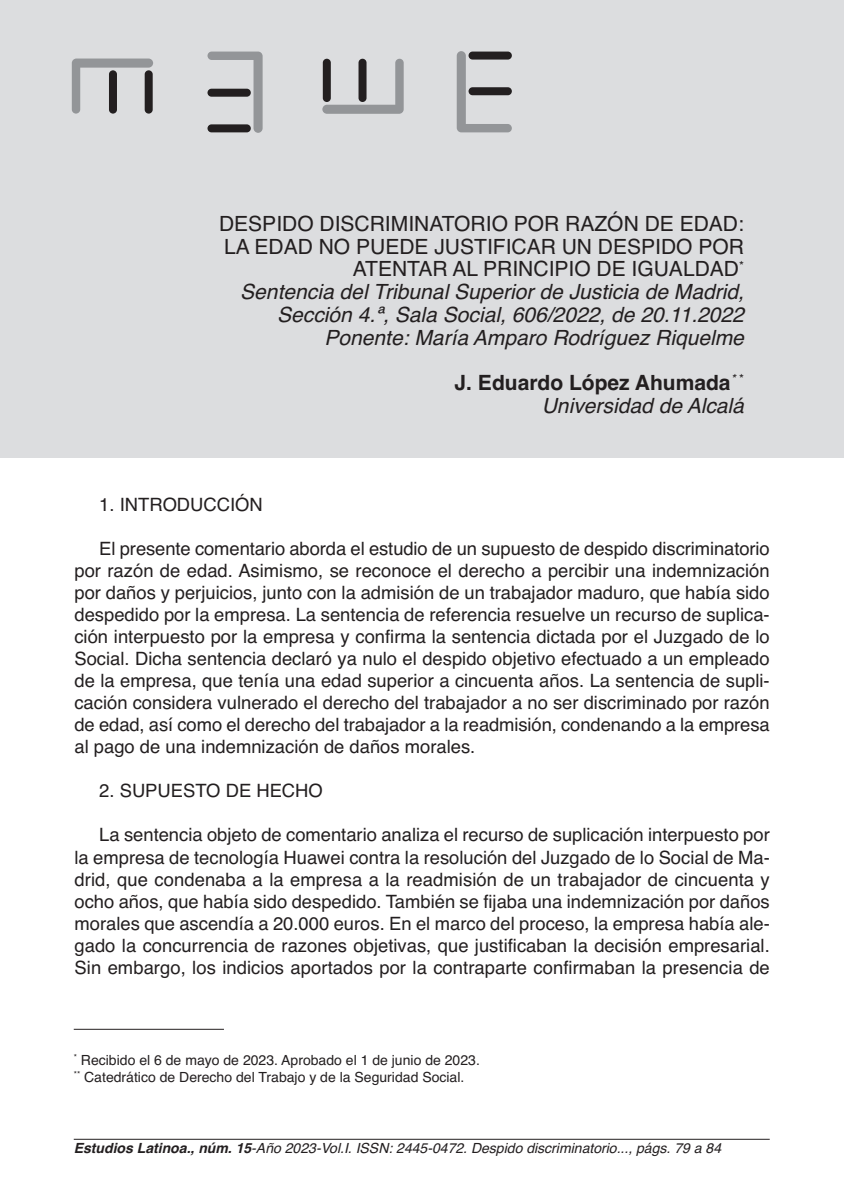
<style>
.page{position:relative;width:844px;height:1192px;background:#fff}
.page>*{position:absolute;margin:0;border:0;box-sizing:border-box;transform-origin:0 0}
.t1{font:115.15px "Gotham Rounded";color:#939598}
.t2{font:italic 21px/22.8px "Helvetica";color:#231f20;text-align:right}
.t3{font:700 21px/22.8px "Helvetica";color:#231f20;text-align:right}
.t4{font:18.38px/22.1px "Helvetica";color:#231f20;text-align:justify}
.t5{font:14px/16.8px "Helvetica";color:#231f20}
.t6{font:italic 14px "Helvetica";color:#231f20}
.s1{font-style:normal}
.s2{font-weight:400;font-style:italic}
.s3{font-weight:700}
</style>
<div class="page">
<hr style="left:74px;top:1138px;width:695px;height:1px;background:#231f20">
<div style="left:0;top:0;width:843px;height:457px;background:#dcdddf"></div>
<div style="left:468px;top:52px;width:43px;height:8px;background:#231f20;border-radius:4px"></div>
<div style="left:468px;top:87px;width:43px;height:8px;background:#231f20;border-radius:4px"></div>
<div style="left:322px;top:59px;width:8px;height:43px;background:#231f20;border-radius:4px"></div>
<div style="left:358px;top:59px;width:8px;height:43px;background:#231f20;border-radius:4px"></div>
<div style="left:207px;top:124px;width:44px;height:8px;background:#231f20;border-radius:4px"></div>
<div style="left:207px;top:89px;width:44px;height:8px;background:#231f20;border-radius:4px"></div>
<div style="left:145px;top:70px;width:8px;height:44px;background:#231f20;border-radius:4px"></div>
<div style="left:109px;top:70px;width:8px;height:44px;background:#231f20;border-radius:4px"></div>
<hr style="left:74px;top:1028px;width:150px;height:1px;background:#231f20">
<h1 class="t1" style="left:152px;top:47px;width:73px;rotate:90deg">L</h1>
<h1 class="t1" style="left:274px;top:132px;width:73px;rotate:-180deg">L</h1>
<h1 class="t1" style="left:323px;top:125px;width:73px;rotate:-90deg">L</h1>
<h1 class="t1" style="left:445px;top:52px;width:73px">L</h1>
<p class="t2" style="left:219px;top:212px;width:526px"><span class="s1">DESPIDO DISCRIMINATORIO POR RAZÓN DE EDAD:<br>LA EDAD NO PUEDE JUSTIFICAR UN DESPIDO POR ATENTAR AL PRINCIPIO DE IGUALDAD</span><sup>*<br></sup>Sentencia del Tribunal Superior de Justicia de Madrid, Sección 4.ª, Sala Social, 606/2022, de 20.11.2022<br>Ponente: María Amparo Rodríguez Riquelme</p>
<p class="t3" style="left:454px;top:371px;width:291px">J. Eduardo López Ahumada<sup>*</sup> <sup>*<br></sup><span class="s2">Universidad de Alcalá</span></p>
<p class="t4" style="left:99px;top:493px;width:165px">1. INTRODUCCIÓN</p>
<p class="t4" style="left:74px;top:537px;width:696px;text-indent:25px">El presente comentario aborda el estudio de un supuesto de despido discriminatorio por razón de edad. Asimismo, se reconoce el derecho a percibir una indemnización por daños y perjuicios, junto con la admisión de un trabajador maduro, que había sido despedido por la empresa. La sentencia de referencia resuelve un recurso de suplica&shy;ción interpuesto por la empresa y confirma la sentencia dictada por el Juzgado de lo Social. Dicha sentencia declaró ya nulo el despido objetivo efectuado a un empleado de la empresa, que tenía una edad superior a cincuenta años. La sentencia de supli&shy;cación considera vulnerado el derecho del trabajador a no ser discriminado por razón de edad, así como el derecho del trabajador a la readmisión, condenando a la empresa al pago de una indemnización de daños morales.</p>
<p class="t4" style="left:99px;top:780px;width:225px">2. SUPUESTO DE HECHO</p>
<p class="t4" style="left:74px;top:824px;width:696px;text-indent:25px">La sentencia objeto de comentario analiza el recurso de suplicación interpuesto por la empresa de tecnología Huawei contra la resolución del Juzgado de lo Social de Ma&shy;drid, que condenaba a la empresa a la readmisión de un trabajador de cincuenta y ocho años, que había sido despedido. También se fijaba una indemnización por daños morales que ascendía a 20.000 euros. En el marco del proceso, la empresa había ale&shy;gado la concurrencia de razones objetivas, que justificaban la decisión empresarial.<br>Sin embargo, los indicios aportados por la contraparte confirmaban la presencia de</p>
<p class="t5" style="left:74px;top:1051px;width:407px"><sup>*</sup> Recibido el 6 de mayo de 2023. Aprobado el 1 de junio de 2023. <sup>**</sup> Catedrático de Derecho del Trabajo y de la Seguridad Social.</p>
<p class="t6" style="left:74px;top:1140px;width:648px"><span class="s3">Estudios Latinoa., núm. 15</span>-Año 2023-Vol.I. ISSN: 2445-0472. Despido discriminatorio..., págs. 79 a 84</p>
</div>
